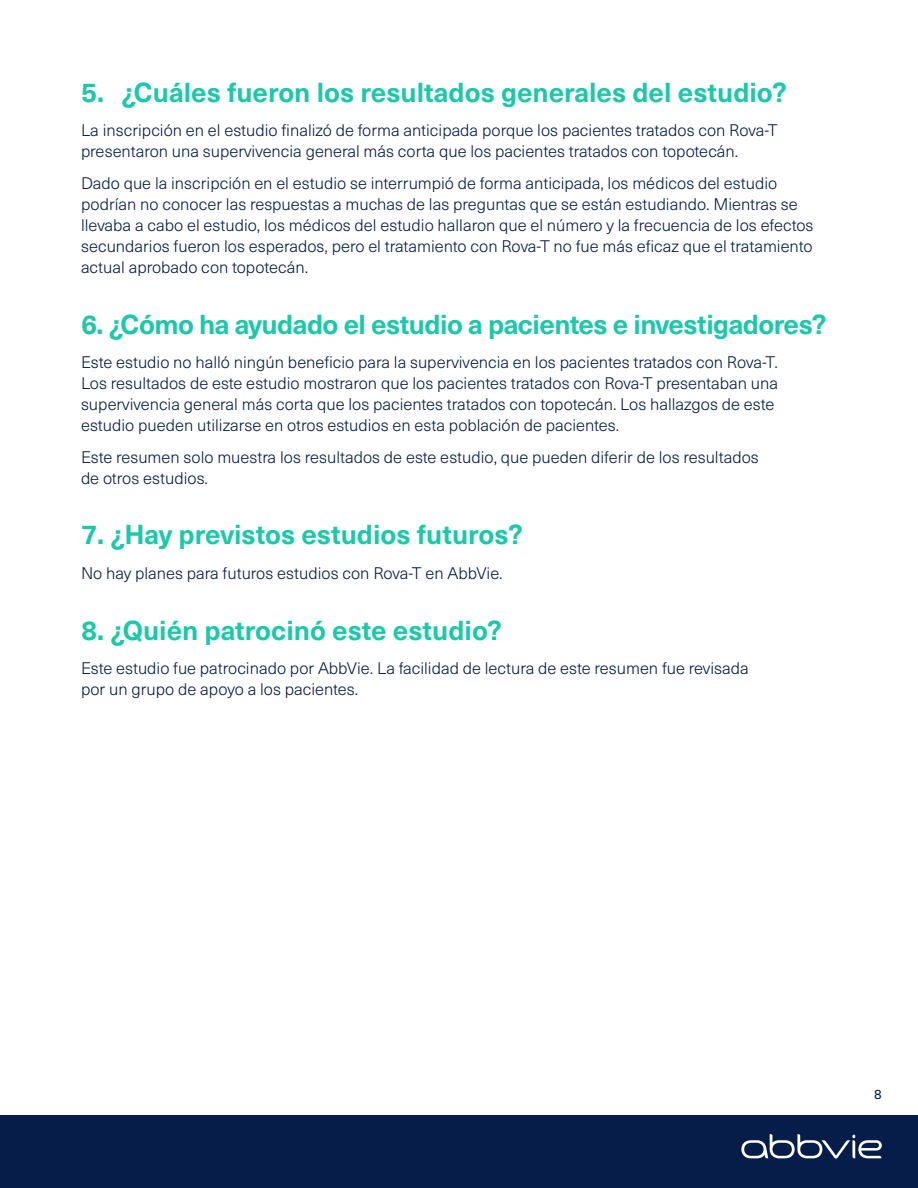
<style>
.page{position:relative;width:918px;height:1188px;background:#fff}
.page>*{position:absolute;margin:0;border:0;box-sizing:border-box;transform-origin:0 0}
.t1{font:700 27px "Neue Haas Unica Pro";color:#1ac9a8}
.t2{font:700 27px "Neue Haas Unica Pro";letter-spacing:-.02em;color:#1ac9a8}
.t3{font:300 16.5px/21px "Neue Haas Unica Pro";color:#071d49}
.t4{font:13.5px "Neue Haas Unica Pro";color:#071d49}
</style>
<div class="page">
<div style="left:0;top:1115px;width:918px;height:73px;background:#071d49"></div>
<svg style="left:741px;top:1134px;width:141px;height:25px"></svg>
<h1 class="t1" style="left:81px;top:76px;width:707px">5. ¿Cuáles fueron los resultados generales del estudio?</h1>
<p class="t3" style="left:81px;top:120px;width:698px">La inscripción en el estudio finalizó de forma anticipada porque los pacientes tratados con Rova-T presentaron una supervivencia general más corta que los pacientes tratados con topotecán.</p>
<p class="t3" style="left:81px;top:173px;width:734px">Dado que la inscripción en el estudio se interrumpió de forma anticipada, los médicos del estudio podrían no conocer las respuestas a muchas de las preguntas que se están estudiando. Mientras se llevaba a cabo el estudio, los médicos del estudio hallaron que el número y la frecuencia de los efectos secundarios fueron los esperados, pero el tratamiento con Rova-T no fue más eficaz que el tratamiento actual aprobado con topotecán.</p>
<h1 class="t2" style="left:81px;top:307px;width:747px">6. ¿Cómo ha ayudado el estudio a pacientes e investigadores?</h1>
<p class="t3" style="left:81px;top:352px;width:699px">Este estudio no halló ningún beneficio para la supervivencia en los pacientes tratados con Rova-T.<br>Los resultados de este estudio mostraron que los pacientes tratados con Rova-T presentaban una supervivencia general más corta que los pacientes tratados con topotecán. Los hallazgos de este estudio pueden utilizarse en otros estudios en esta población de pacientes.</p>
<p class="t3" style="left:81px;top:447px;width:679px">Este resumen solo muestra los resultados de este estudio, que pueden diferir de los resultados de otros estudios.</p>
<h1 class="t1" style="left:81px;top:518px;width:443px">7. ¿Hay previstos estudios futuros?</h1>
<p class="t3" style="left:81px;top:563px;width:423px">No hay planes para futuros estudios con Rova-T en AbbVie.</p>
<h1 class="t1" style="left:81px;top:614px;width:422px">8. ¿Quién patrocinó este estudio?</h1>
<p class="t3" style="left:81px;top:658px;width:669px">Este estudio fue patrocinado por AbbVie. La facilidad de lectura de este resumen fue revisada por un grupo de apoyo a los pacientes.</p>
<p class="t4" style="left:874px;top:1086px;width:9px">8</p>
</div>
